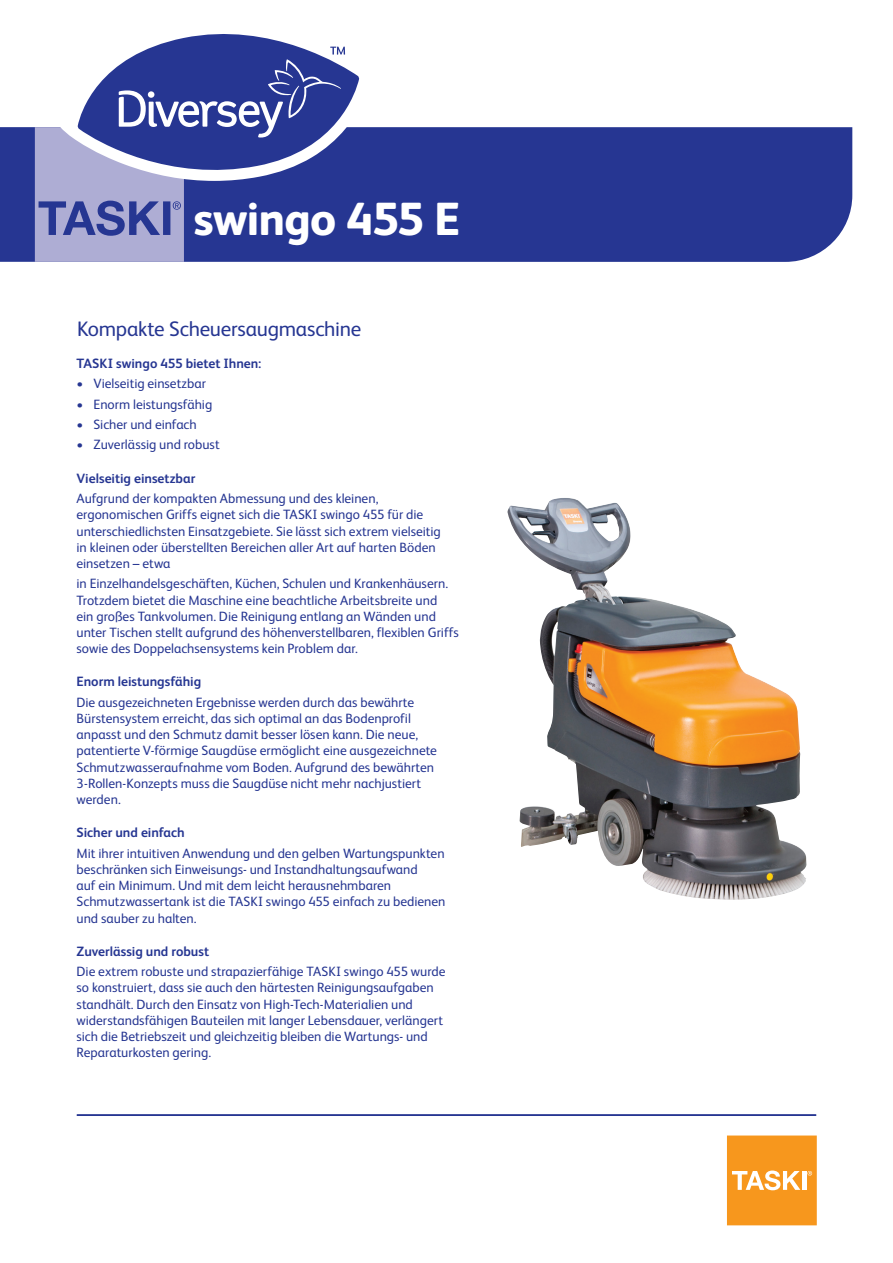
<style>
.page{position:relative;width:893px;height:1263px;background:#fff}
.page>*{position:absolute;margin:0;border:0;box-sizing:border-box;transform-origin:0 0}
.t1{font:800 46.5px "FS Albert Pro";letter-spacing:-.025em;color:#fff}
.t2{font:21px "FS Albert Pro";letter-spacing:-.015em;color:#263692}
.t3{font:13.5px/16.2px "FS Albert Pro";color:#263692}
.t4{font:700 13.5px "FS Albert Pro";color:#263692}
</style>
<div class="page">
<div style="left:0;top:127px;width:852px;height:135px;background:#263692"></div>
<svg style="left:727px;top:1135px;width:90px;height:90px;background:#f7a032"></svg>
<hr style="left:77px;top:1114px;width:739px;height:2px;background:#263692">
<img style="left:507px;top:498px;width:300px;height:402px">
<svg style="left:359px;top:78px;width:15px;height:103px;fill:#263692"></svg>
<svg style="left:153px;top:34px;width:206px;height:148px"></svg>
<svg style="left:35px;top:47px;width:310px;height:215px"></svg>
<h1 class="t1" style="left:194px;top:183px;width:268px">swingo 455 E</h1>
<h2 class="t2" style="left:77px;top:314px;width:286px">Kompakte Scheuersaugmaschine</h2>
<p class="t4" style="left:77px;top:353px;width:186px">TASKI swingo 455 bietet Ihnen:</p>
<p class="t3" style="left:77px;top:374px;width:131px">• Vielseitig einsetzbar</p>
<p class="t3" style="left:77px;top:395px;width:137px">• Enorm leistungsfähig</p>
<p class="t3" style="left:77px;top:415px;width:122px">• Sicher und einfach</p>
<p class="t3" style="left:77px;top:436px;width:145px">• Zuverlässig und robust</p>
<p class="t4" style="left:77px;top:468px;width:120px">Vielseitig einsetzbar</p>
<p class="t3" style="left:77px;top:489px;width:366px">Aufgrund der kompakten Abmessung und des kleinen, ergonomischen Griffs eignet sich die TASKI swingo 455 für die unterschiedlichsten Einsatzgebiete. Sie lässt sich extrem vielseitig in kleinen oder überstellten Bereichen aller Art auf harten Böden einsetzen – etwa</p>
<p class="t3" style="left:77px;top:575px;width:384px">in Einzelhandelsgeschäften, Küchen, Schulen und Krankenhäusern.<br>Trotzdem bietet die Maschine eine beachtliche Arbeitsbreite und<br>ein großes Tankvolumen. Die Reinigung entlang an Wänden und unter Tischen stellt aufgrund des höhenverstellbaren, flexiblen Griffs sowie des Doppelachsensystems kein Problem dar.</p>
<p class="t4" style="left:77px;top:672px;width:126px">Enorm leistungsfähig</p>
<p class="t3" style="left:77px;top:693px;width:362px">Die ausgezeichneten Ergebnisse werden durch das bewährte Bürstensystem erreicht, das sich optimal an das Bodenprofil anpasst und den Schmutz damit besser lösen kann. Die neue, patentierte V-förmige Saugdüse ermöglicht eine ausgezeichnete Schmutzwasseraufnahme vom Boden. Aufgrund des bewährten 3-Rollen-Konzepts muss die Saugdüse nicht mehr nachjustiert werden.</p>
<p class="t4" style="left:77px;top:823px;width:110px">Sicher und einfach</p>
<p class="t3" style="left:77px;top:844px;width:370px">Mit ihrer intuitiven Anwendung und den gelben Wartungspunkten beschränken sich Einweisungs- und Instandhaltungsaufwand<br>auf ein Minimum. Und mit dem leicht herausnehmbaren Schmutzwassertank ist die TASKI swingo 455 einfach zu bedienen und sauber zu halten.</p>
<p class="t4" style="left:77px;top:941px;width:134px">Zuverlässig und robust</p>
<p class="t3" style="left:77px;top:962px;width:371px">Die extrem robuste und strapazierfähige TASKI swingo 455 wurde so konstruiert, dass sie auch den härtesten Reinigungsaufgaben standhält. Durch den Einsatz von High-Tech-Materialien und widerstandsfähigen Bauteilen mit langer Lebensdauer, verlängert sich die Betriebszeit und gleichzeitig bleiben die Wartungs- und Reparaturkosten gering.</p>
</div>
